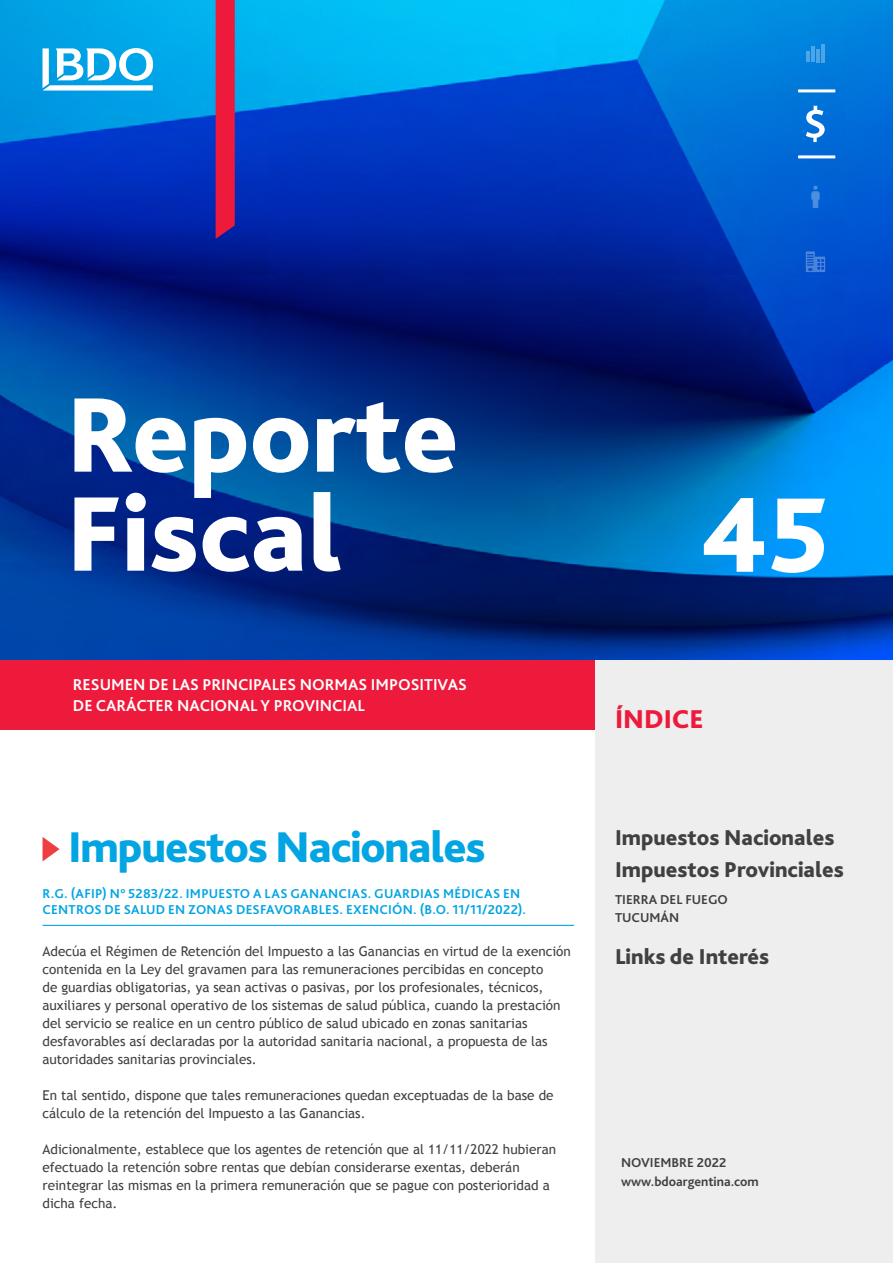
<style>
.page{position:relative;width:893px;height:1263px;background:#fff}
.page>*{position:absolute;margin:0;border:0;box-sizing:border-box;transform-origin:0 0}
.t1{font:800 111px "Bliss Pro";color:#fff}
.t2{font:800 45px "Bliss Pro";letter-spacing:-.025em;color:#02a5e2}
.t3{font:800 27px "Bliss Pro";color:#ed1a3b}
.t4{font:800 22.5px/32.5px "Bliss Pro";color:#404040}
.t5{font:700 16.5px/21px "Bliss Pro";color:#fff}
.t6{font:13.5px/18px "Trebuchet MS";color:#404040}
.t7{font:700 13.5px/16.5px "Bliss Pro";letter-spacing:.02em;color:#02a5e2}
.t8{font:700 13.5px/18px "Bliss Pro";color:#404040}
</style>
<div class="page">
<img style="left:0;top:0;width:893px;height:660px">
<svg style="left:43px;top:48px;width:110px;height:43px"></svg>
<svg style="left:317px;top:402px;width:138px;height:71px"></svg>
<svg style="left:74px;top:398px;width:234px;height:174px"></svg>
<svg style="left:314px;top:492px;width:27px;height:79px"></svg>
<svg style="left:216px;top:0;width:19px;height:239px;background:#e31b3f"></svg>
<div style="left:0;top:660px;width:595px;height:70px;background:#ed1a3b"></div>
<svg style="left:806px;top:106px;width:19px;height:36px"></svg>
<svg style="left:806px;top:51px;width:3px;height:11px"></svg>
<hr style="left:811px;top:47px;width:3px;height:15px;background:#fff">
<hr style="left:816px;top:49px;width:4px;height:13px;background:#4ca5e7">
<hr style="left:821px;top:44px;width:3px;height:18px;background:#fff">
<svg style="left:811px;top:186px;width:9px;height:22px"></svg>
<svg style="left:806px;top:251px;width:19px;height:21px"></svg>
<hr style="left:798px;top:155px;width:37px;height:3px;background:#fff">
<hr style="left:798px;top:89px;width:37px;height:3px;background:#fff">
<div style="left:595px;top:660px;width:298px;height:603px;background:#eee"></div>
<svg style="left:43px;top:837px;width:17px;height:24px"></svg>
<hr style="left:43px;top:925px;width:531px;height:1px;background:#02a5e2">
<p class="t5" style="left:73px;top:673px;width:395px">RESUMEN DE LAS PRINCIPALES NORMAS IMPOSITIVAS<br>DE CARÁCTER NACIONAL Y PROVINCIAL</p>
<h2 class="t2" style="left:68px;top:819px;width:419px">Impuestos Nacionales</h2>
<p class="t7" style="left:43px;top:884px;width:485px">R.G. (AFIP) N° 5283/22. IMPUESTO A LAS GANANCIAS. GUARDIAS MÉDICAS EN<br>CENTROS DE SALUD EN ZONAS DESFAVORABLES. EXENCIÓN. (B.O. 11/11/2022).</p>
<p class="t6" style="left:43px;top:942px;width:530px">Adecúa el Régimen de Retención del Impuesto a las Ganancias en virtud de la exención contenida en la Ley del gravamen para las remuneraciones percibidas en concepto<br>de guardias obligatorias, ya sean activas o pasivas, por los profesionales, técnicos, auxiliares y personal operativo de los sistemas de salud pública, cuando la prestación del servicio se realice en un centro público de salud ubicado en zonas sanitarias desfavorables así declaradas por la autoridad sanitaria nacional, a propuesta de las autoridades sanitarias provinciales.</p>
<p class="t6" style="left:43px;top:1086px;width:512px">En tal sentido, dispone que tales remuneraciones quedan exceptuadas de la base de cálculo de la retención del Impuesto a las Ganancias.</p>
<p class="t6" style="left:43px;top:1140px;width:515px">Adicionalmente, establece que los agentes de retención que al 11/11/2022 hubieran efectuado la retención sobre rentas que debían considerarse exentas, deberán reintegrar las mismas en la primera remuneración que se pague con posterioridad a dicha fecha.</p>
<h1 class="t1" style="left:700px;top:466px;width:130px">45</h1>
<h3 class="t3" style="left:615px;top:702px;width:90px">ÍNDICE</h3>
<h3 class="t4" style="left:615px;top:821px;width:230px">Impuestos Nacionales<br>Impuestos Provinciales</h3>
<p class="t8" style="left:615px;top:890px;width:114px">TIERRA DEL FUEGO<br>TUCUMÁN</p>
<h3 class="t4" style="left:615px;top:940px;width:156px">Links de Interés</h3>
<p class="t8" style="left:621px;top:1153px;width:107px">NOVIEMBRE 2022</p>
<p class="t8" style="left:621px;top:1172px;width:139px">www.bdoargentina.com</p>
</div>
